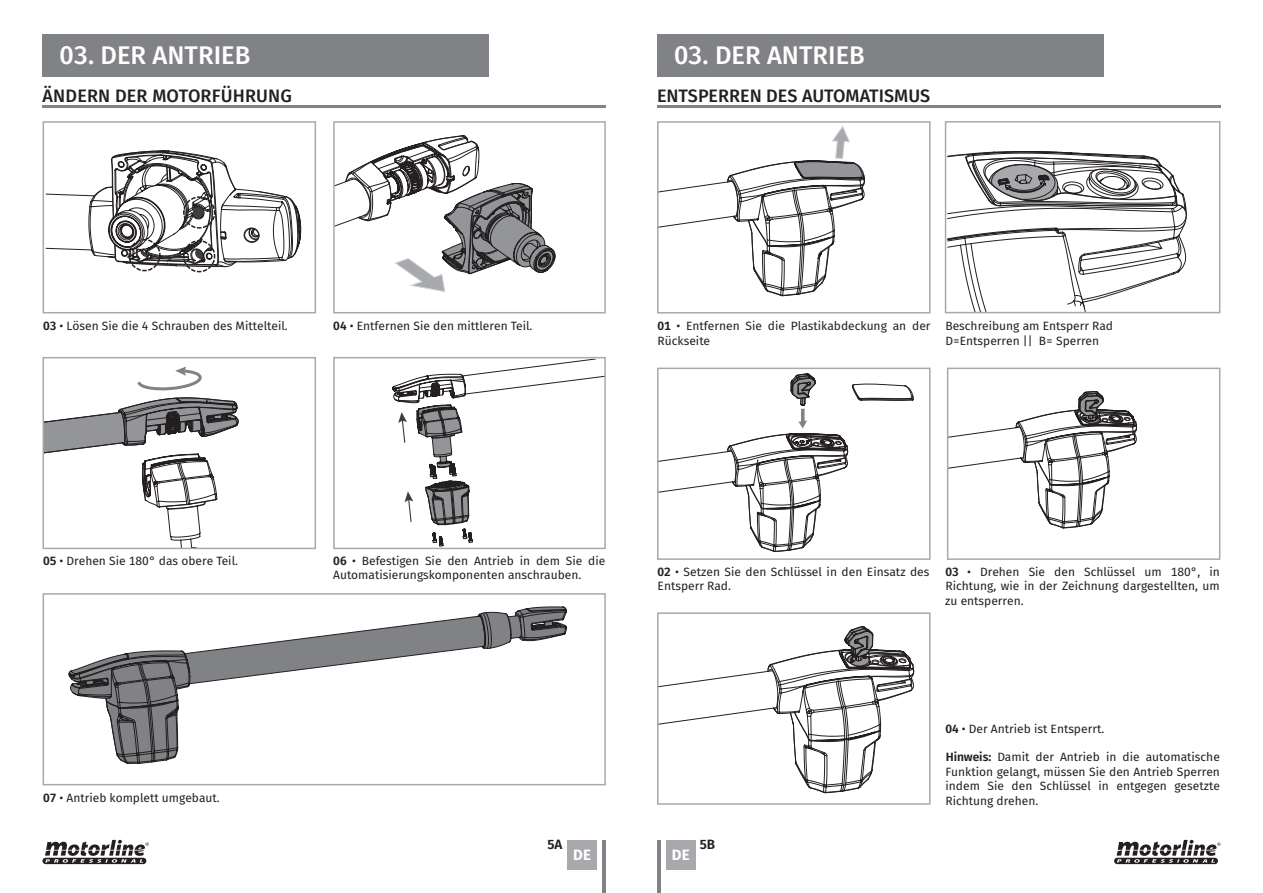
<style>
.page{position:relative;width:1263px;height:893px;background:#fff}
.page>*{position:absolute;margin:0;border:0;box-sizing:border-box;transform-origin:0 0}
.legenda{font:500 25.5px "Fira Sans";color:#fff}
.Paragraph_Style_2{font:500 18px "Fira Sans";color:#231f20}
.t1{font:700 15px "Fira Sans";color:#fff}
.t2{font:600 13.5px "Fira Sans";color:#231f20}
.Paragraph_Style_2-2{font:12px/14.4px "Fira Sans";color:#231f20}
.legenda-2{font:12px "Fira Sans";color:#231f20}
.s1{font-weight:600}
</style>
<div class="page">
<div style="left:657px;top:34px;width:446px;height:43px;background:#808285"></div>
<div style="left:43px;top:34px;width:446px;height:43px;background:#808285"></div>
<hr style="left:43px;top:105px;width:563px;height:3px;background:#808285">
<hr style="left:657px;top:105px;width:563px;height:3px;background:#808285">
<div style="left:666px;top:840px;width:30px;height:29px;background:#a8a9ad"></div>
<div style="left:567px;top:840px;width:30px;height:29px;background:#a8a9ad"></div>
<hr style="left:603px;top:840px;width:3px;height:53px;background:#808285">
<hr style="left:657px;top:840px;width:3px;height:53px;background:#808285">
<svg style="left:336px;top:135px;width:219px;height:157px"></svg>
<svg style="left:46px;top:366px;width:193px;height:180px"></svg>
<svg style="left:392px;top:360px;width:211px;height:186px"></svg>
<svg style="left:68px;top:606px;width:499px;height:158px"></svg>
<svg style="left:660px;top:126px;width:205px;height:170px"></svg>
<svg style="left:948px;top:151px;width:239px;height:159px"></svg>
<svg style="left:660px;top:373px;width:150px;height:120px"></svg>
<svg style="left:728px;top:374px;width:185px;height:178px"></svg>
<svg style="left:950px;top:391px;width:187px;height:137px"></svg>
<svg style="left:660px;top:626px;width:254px;height:168px"></svg>
<div style="left:43px;top:121px;width:273px;height:192px;border:2px solid #a8a9ad"></div>
<div style="left:43px;top:357px;width:273px;height:192px;border:2px solid #a8a9ad"></div>
<div style="left:43px;top:593px;width:563px;height:192px;border:2px solid #a8a9ad"></div>
<div style="left:333px;top:121px;width:273px;height:192px;border:2px solid #a8a9ad"></div>
<div style="left:657px;top:121px;width:273px;height:192px;border:2px solid #a8a9ad"></div>
<div style="left:945px;top:121px;width:275px;height:192px;border:2px solid #a8a9ad"></div>
<div style="left:333px;top:357px;width:273px;height:192px;border:2px solid #a8a9ad"></div>
<div style="left:657px;top:368px;width:273px;height:192px;border:2px solid #a8a9ad"></div>
<div style="left:657px;top:612px;width:273px;height:193px;border:2px solid #a8a9ad"></div>
<div style="left:947px;top:368px;width:273px;height:192px;border:2px solid #a8a9ad"></div>
<svg style="left:46px;top:150px;width:255px;height:123px"></svg>
<svg style="left:1114px;top:840px;width:106px;height:24px"></svg>
<svg style="left:43px;top:840px;width:106px;height:24px"></svg>
<p class="legenda" style="left:60px;top:35px;width:192px">03. DER ANTRIEB</p>
<p class="legenda" style="left:674px;top:35px;width:192px">03. DER ANTRIEB</p>
<p class="Paragraph_Style_2" style="left:43px;top:81px;width:251px">ÄNDERN DER MOTORFÜHRUNG</p>
<p class="Paragraph_Style_2" style="left:657px;top:81px;width:275px">ENTSPERREN DES AUTOMATISMUS</p>
<p class="legenda-2" style="left:43px;top:317px;width:246px"><span class="s1">03</span> • Lösen Sie die 4 Schrauben des Mittelteil.</p>
<p class="Paragraph_Style_2-2" style="left:657px;top:319px;width:274px"><span class="s1">01</span> • Entfernen Sie die Plastikabdeckung an der<br>Rückseite</p>
<p class="legenda-2" style="left:333px;top:317px;width:201px"><span class="s1">04</span> • Entfernen Sie den mittleren Teil.</p>
<p class="Paragraph_Style_2-2" style="left:945px;top:319px;width:169px">Beschreibung am Entsperr Rad</p>
<p class="Paragraph_Style_2-2" style="left:945px;top:333px;width:155px">D=Entsperren || B= Sperren</p>
<p class="Paragraph_Style_2-2" style="left:43px;top:553px;width:197px"><span class="s1">05</span> • Drehen Sie 180° das obere Teil.</p>
<p class="Paragraph_Style_2-2" style="left:333px;top:553px;width:274px"><span class="s1">06</span> • Befestigen Sie den Antrieb in dem Sie die<br>Automatisierungskomponenten anschrauben.</p>
<p class="Paragraph_Style_2-2" style="left:43px;top:790px;width:178px"><span class="s1">07</span> • Antrieb komplett umgebaut.</p>
<p class="Paragraph_Style_2-2" style="left:657px;top:564px;width:273px"><span class="s1">02</span> • Setzen Sie den Schlüssel in den Einsatz des<br>Entsperr Rad.</p>
<p class="Paragraph_Style_2-2" style="left:945px;top:564px;width:276px;text-align:justify"><span class="s1">03</span> • Drehen Sie den Schlüssel um 180°, in Richtung, wie in der Zeichnung dargestellten, um zu entsperren.</p>
<p class="Paragraph_Style_2-2" style="left:945px;top:721px;width:160px"><span class="s1">04</span> • Der Antrieb ist Entsperrt.</p>
<p class="Paragraph_Style_2-2" style="left:945px;top:750px;width:276px;text-align:justify"><span class="s1">Hinweis:</span> Damit der Antrieb in die automatische Funktion gelangt, müssen Sie den Antrieb Sperren indem Sie den Schlüssel in entgegen gesetzte Richtung drehen.</p>
<p class="t2" style="left:547px;top:833px;width:17px">5A</p>
<p class="t2" style="left:700px;top:833px;width:17px">5B</p>
<p class="t1" style="left:573px;top:843px;width:19px">DE</p>
<p class="t1" style="left:672px;top:843px;width:19px">DE</p>
</div>
